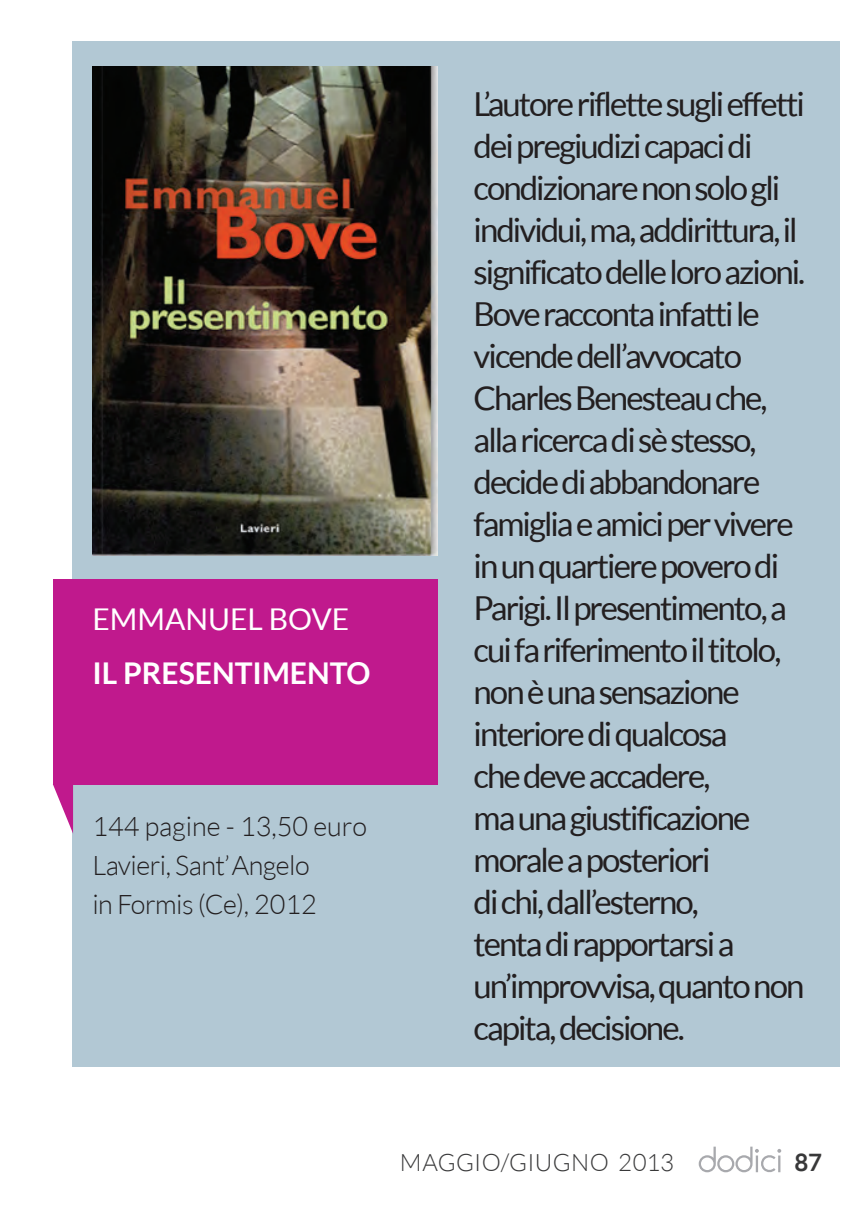
<style>
.page{position:relative;width:857px;height:1228px;background:#fff}
.page>*{position:absolute;margin:0;border:0;box-sizing:border-box;transform-origin:0 0}
.t1{font:33px/42px "Lato";letter-spacing:-.06em;color:#231f20}
.t2{font:700 30px "Lato";color:#fff}
.t3{font:30px "Lato";color:#fff}
.t4{font:300 27px/39px "Lato";letter-spacing:-.02em;color:#231f20}
.t5{font:300 24px "Lato";letter-spacing:.01em;color:#383839}
.t6{font:700 24px "Lato";color:#383839}
</style>
<div class="page">
<svg style="left:698px;top:1146px;width:83px;height:27px"></svg>
<div style="left:72px;top:41px;width:767px;height:1025px;background:#b2c8d4"></div>
<div style="left:53px;top:579px;width:384px;height:205px;background:#c0198d"></div>
<svg style="left:53px;top:784px;width:20px;height:49px"></svg>
<img style="left:92px;top:67px;width:345px;height:488px">
<p class="t3" style="left:92px;top:602px;width:258px">EMMANUEL BOVE</p>
<p class="t2" style="left:92px;top:655px;width:279px">IL PRESENTIMENTO</p>
<p class="t4" style="left:92px;top:807px;width:276px">144 pagine - 13,50 euro<br>Lavieri, Sant’ Angelo<br>in Formis (Ce), 2012</p>
<p class="t1" style="left:473px;top:83px;width:333px">L’autore riflette sugli effetti dei pregiudizi capaci di condizionare non solo gli individui, ma, addirittura, il significato delle loro azioni.<br>Bove racconta infatti le vicende dell’avvocato<br>Charles Benesteau che, alla ricerca di sè stesso, decide di abbandonare famiglia e amici per vivere in un quartiere povero di<br>Parigi. Il presentimento, a cui fa riferimento il titolo, non è una sensazione interiore di qualcosa<br>che deve accadere,<br>ma una giustificazione morale a posteriori<br>di chi, dall’esterno,<br>tenta di rapportarsi a un’improvvisa, quanto non capita, decisione.</p>
<p class="t5" style="left:400px;top:1149px;width:275px">MAGGIO/GIUGNO 2013</p>
<p class="t6" style="left:794px;top:1148px;width:29px">87</p>
</div>
